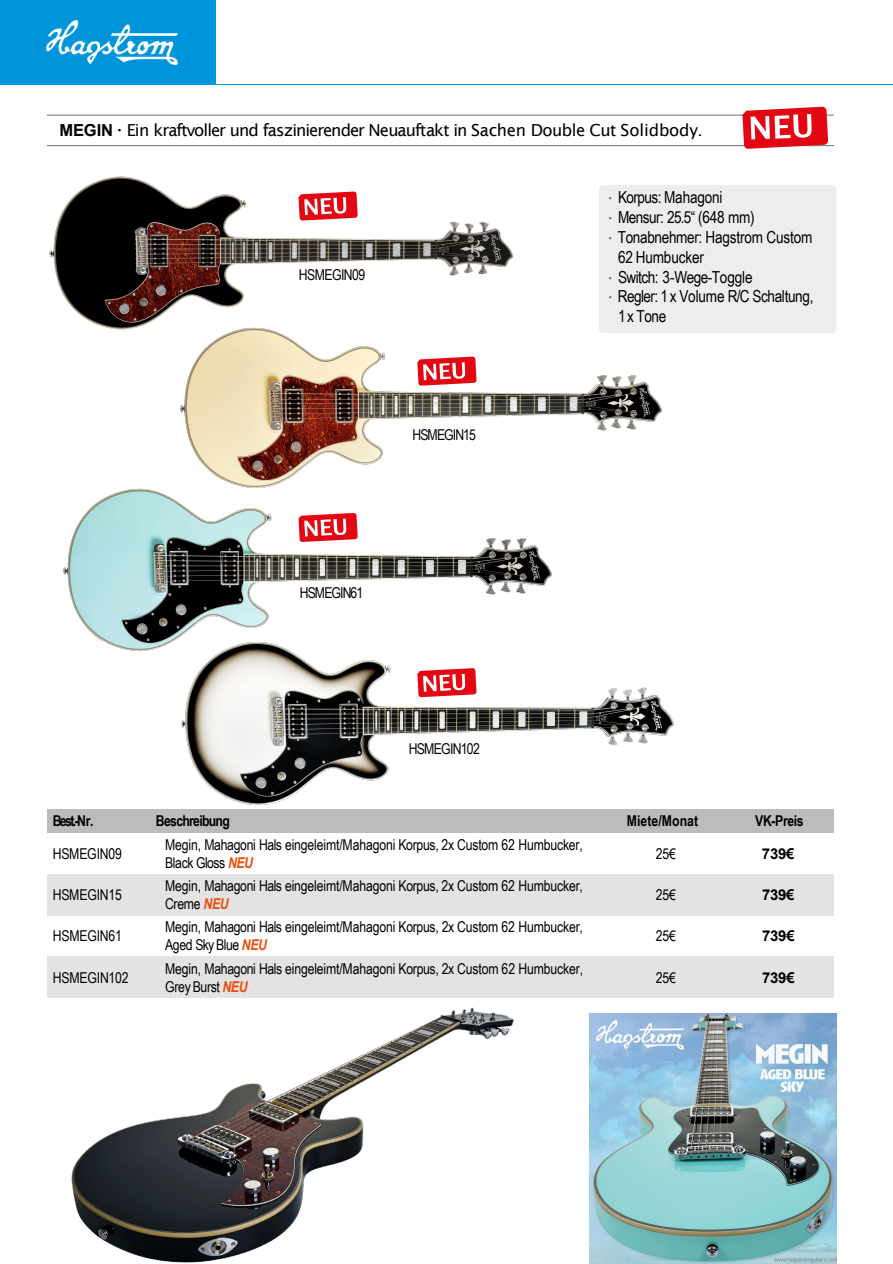
<style>
.page{position:relative;width:893px;height:1264px;background:#fff}
.page>*{position:absolute;margin:0;border:0;box-sizing:border-box;transform-origin:0 0}
.t1{font:16.5px/19.8px "Arial Narrow";letter-spacing:-.02em;color:#000}
.t2{font:16.5px "Lucida Sans";letter-spacing:-.05em;color:#000}
.t3{font:15px/18px "Arial Narrow";letter-spacing:-.015em;color:#000}
.t4{font:700 15px "Arial Narrow";letter-spacing:-.035em;color:#000}
.t5{font:15px "Arial Narrow";letter-spacing:-.06em;color:#000}
.t6{font:700 15px "Arial";letter-spacing:-.015em;color:#000}
.t7{font:700 15px "Arial Narrow";letter-spacing:.005em;color:#000}
.t8{font:15px "Arial Narrow";letter-spacing:-.05em;color:#000}
.t9{font:15px "Arial Narrow";letter-spacing:-.035em;color:#000}
.s1{font-family:"Arial";font-weight:700}
.s2{font-family:"Lucida Sans";color:#706f6f}
.s3{font-weight:700;font-style:italic;color:#e94e0f}
</style>
<div class="page">
<div style="left:0;top:0;width:215px;height:84px;background:#0095db"></div>
<hr style="left:0;top:84px;width:892px;height:1px;background:#0095db">
<img style="left:47px;top:20px;width:130px;height:45px">
<hr style="left:47px;top:115px;width:786px;height:1px;background:#706f6f">
<hr style="left:47px;top:145px;width:786px;height:1px;background:#706f6f">
<div style="left:599px;top:185px;width:237px;height:148px;background:#ededed"></div>
<div style="left:47px;top:809px;width:97px;height:23px;background:#bcbcbc"></div>
<div style="left:144px;top:809px;width:467px;height:23px;background:#bcbcbc"></div>
<div style="left:611px;top:809px;width:115px;height:23px;background:#bcbcbc"></div>
<div style="left:726px;top:809px;width:107px;height:23px;background:#bcbcbc"></div>
<div style="left:47px;top:873px;width:97px;height:42px;background:#e3e3e3"></div>
<div style="left:144px;top:873px;width:467px;height:42px;background:#e3e3e3"></div>
<div style="left:611px;top:873px;width:115px;height:42px;background:#e3e3e3"></div>
<div style="left:726px;top:873px;width:107px;height:42px;background:#e3e3e3"></div>
<div style="left:47px;top:956px;width:97px;height:41px;background:#e3e3e3"></div>
<div style="left:144px;top:956px;width:467px;height:41px;background:#e3e3e3"></div>
<div style="left:611px;top:956px;width:115px;height:41px;background:#e3e3e3"></div>
<div style="left:726px;top:956px;width:107px;height:41px;background:#e3e3e3"></div>
<svg style="left:742px;top:107px;width:86px;height:42px"></svg>
<img style="left:49px;top:176px;width:465px;height:153px">
<img style="left:180px;top:327px;width:482px;height:161px">
<img style="left:62px;top:488px;width:490px;height:163px">
<img style="left:180px;top:641px;width:494px;height:164px">
<img style="left:589px;top:1013px;width:247px;height:250px">
<img style="left:71px;top:1007px;width:443px;height:255px">
<p class="t2" style="left:59px;top:121px;width:644px"><span class="s1">MEGIN ·</span> Ein kraftvoller und faszinierender Neuauftakt in Sachen Double Cut Solidbody.</p>
<p class="t9" style="left:299px;top:263px;width:68px">HSMEGIN09</p>
<p class="t5" style="left:412px;top:423px;width:65px">HSMEGIN15</p>
<p class="t5" style="left:300px;top:581px;width:65px">HSMEGIN61</p>
<p class="t8" style="left:409px;top:737px;width:73px">HSMEGIN102</p>
<p class="t1" style="left:605px;top:187px;width:119px"><span class="s2">•</span>Korpus: Mahagoni</p>
<p class="t1" style="left:605px;top:207px;width:151px"><span class="s2">•</span> Mensur: 25.5“ (648 mm)</p>
<p class="t1" style="left:618px;top:227px;width:196px;text-indent:-13px"><span class="s2">•</span>Tonabnehmer: Hagstrom Custom<br>62 Humbucker</p>
<p class="t1" style="left:605px;top:266px;width:149px"><span class="s2">•</span> Switch: 3-Wege-Toggle</p>
<p class="t1" style="left:618px;top:286px;width:197px;text-indent:-13px"><span class="s2">•</span>Regler: 1x Volume R/C Schaltung,<br>1x Tone</p>
<p class="t4" style="left:53px;top:809px;width:42px">Best.-Nr.</p>
<p class="t4" style="left:156px;top:809px;width:75px">Beschreibung</p>
<p class="t7" style="left:627px;top:809px;width:73px">Miete/Monat</p>
<p class="t4" style="left:755px;top:809px;width:50px">VK-Preis</p>
<p class="t3" style="left:53px;top:843px;width:71px">HSMEGIN09</p>
<p class="t3" style="left:165px;top:834px;width:419px">Megin, Mahagoni Hals eingeleimt/Mahagoni Korpus, 2x Custom 62 Humbucker,<br>Black Gloss <span class="s3">NEU</span></p>
<p class="t3" style="left:655px;top:843px;width:22px">25€</p>
<p class="t6" style="left:762px;top:842px;width:34px">739€</p>
<p class="t3" style="left:53px;top:884px;width:71px">HSMEGIN15</p>
<p class="t3" style="left:165px;top:875px;width:419px">Megin, Mahagoni Hals eingeleimt/Mahagoni Korpus, 2x Custom 62 Humbucker,<br>Creme <span class="s3">NEU</span></p>
<p class="t3" style="left:655px;top:884px;width:22px">25€</p>
<p class="t6" style="left:762px;top:883px;width:34px">739€</p>
<p class="t3" style="left:53px;top:926px;width:71px">HSMEGIN61</p>
<p class="t3" style="left:165px;top:917px;width:419px">Megin, Mahagoni Hals eingeleimt/Mahagoni Korpus, 2x Custom 62 Humbucker,<br>Aged SkyBlue <span class="s3">NEU</span></p>
<p class="t3" style="left:655px;top:926px;width:22px">25€</p>
<p class="t6" style="left:762px;top:925px;width:34px">739€</p>
<p class="t3" style="left:53px;top:967px;width:77px">HSMEGIN102</p>
<p class="t3" style="left:165px;top:958px;width:419px">Megin, Mahagoni Hals eingeleimt/Mahagoni Korpus, 2x Custom 62 Humbucker,<br>GreyBurst <span class="s3">NEU</span></p>
<p class="t3" style="left:655px;top:967px;width:22px">25€</p>
<p class="t6" style="left:762px;top:966px;width:34px">739€</p>
</div>
